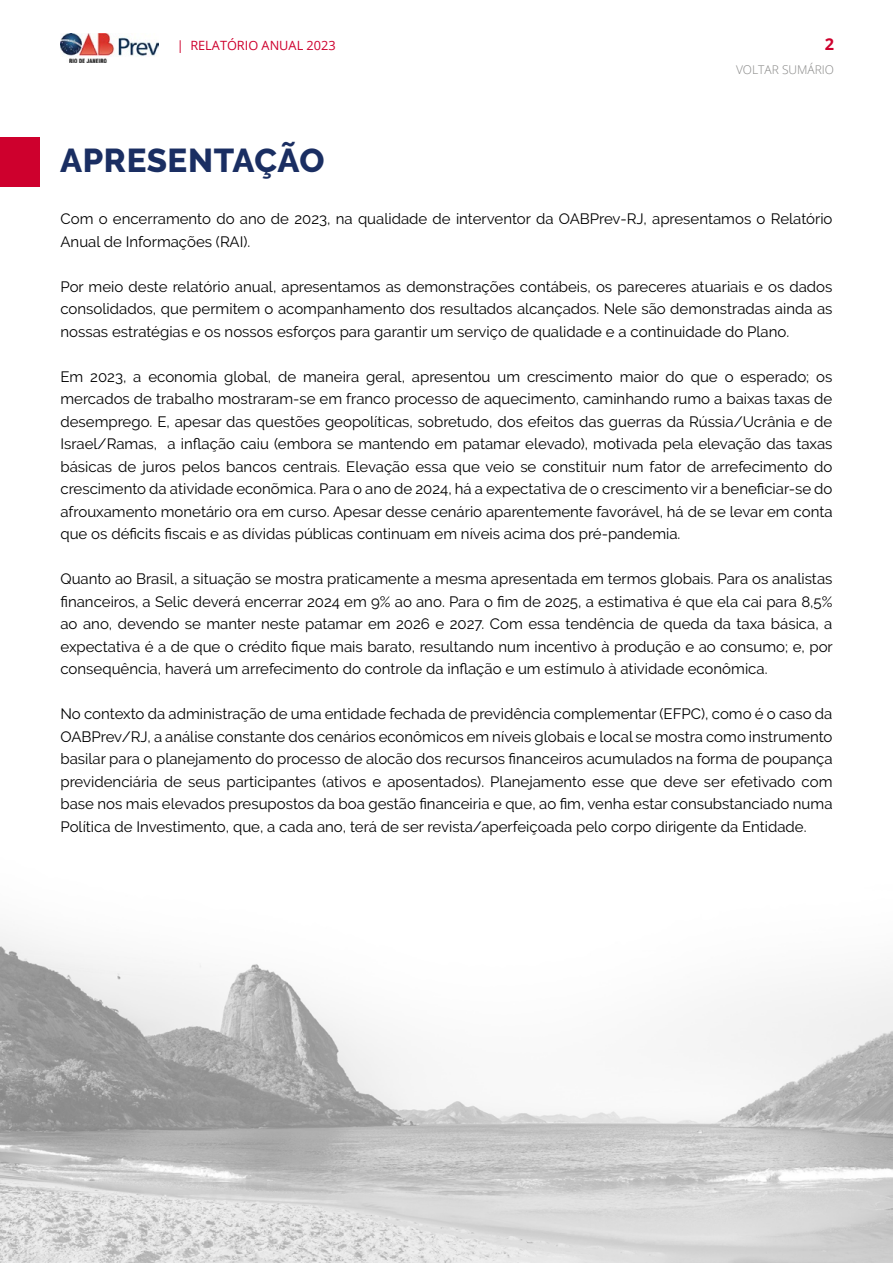
<style>
.page{position:relative;width:893px;height:1263px;background:#fff}
.page>*{position:absolute;margin:0;border:0;box-sizing:border-box;transform-origin:0 0}
.t1{font:800 33px "Raleway";letter-spacing:.02em;color:#1a2e62}
.t2{font:700 16.35px "Open Sans";color:#ce002d}
.t3{font:15px/22.5px "Raleway";color:#000;text-align:justify}
.t4{font:12.75px "Open Sans";color:#ce002d}
.t5{font:300 12px "Open Sans";color:#858584}
</style>
<div class="page">
<img style="left:61px;top:33px;width:98px;height:29px">
<img style="left:0;top:186px;width:893px;height:1077px">
<div style="left:0;top:137px;width:40px;height:49px;background:#ce002d"></div>
<p class="t4" style="left:177px;top:37px;width:161px">| RELATÓRIO ANUAL 2023</p>
<h1 class="t1" style="left:60px;top:142px;width:266px">APRESENTAÇÃO</h1>
<p class="t2" style="left:825px;top:33px;width:11px">2</p>
<p class="t5" style="left:736px;top:61px;width:100px">VOLTAR SUMÁRIO</p>
<p class="t3" style="left:60px;top:208px;width:774px">Com o encerramento do ano de 2023, na qualidade de interventor da OABPrev-RJ, apresentamos o Relatório<br>Anual de Informações (RAI).</p>
<p class="t3" style="left:60px;top:275px;width:774px">Por meio deste relatório anual, apresentamos as demonstrações contábeis, os pareceres atuariais e os dados consolidados, que permitem o acompanhamento dos resultados alcançados. Nele são demonstradas ainda as nossas estratégias e os nossos esforços para garantir um serviço de qualidade e a continuidade do Plano.</p>
<p class="t3" style="left:60px;top:365px;width:773px">Em 2023, a economia global, de maneira geral, apresentou um crescimento maior do que o esperado; os mercados de trabalho mostraram-se em franco processo de aquecimento, caminhando rumo a baixas taxas de desemprego. E, apesar das questões geopolíticas, sobretudo, dos efeitos das guerras da Rússia/Ucrânia e de Israel/Ramas, a inflação caiu (embora se mantendo em patamar elevado), motivada pela elevação das taxas básicas de juros pelos bancos centrais. Elevação essa que veio se constituir num fator de arrefecimento do crescimento da atividade econõmica. Para o ano de 2024, há a expectativa de o crescimento vir a beneficiar-se do afrouxamento monetário ora em curso. Apesar desse cenário aparentemente favorável, há de se levar em conta que os déficits fiscais e as dívidas públicas continuam em níveis acima dos pré-pandemia.</p>
<p class="t3" style="left:60px;top:568px;width:774px">Quanto ao Brasil, a situação se mostra praticamente a mesma apresentada em termos globais. Para os analistas financeiros, a Selic deverá encerrar 2024 em 9% ao ano. Para o fim de 2025, a estimativa é que ela cai para 8,5% ao ano, devendo se manter neste patamar em 2026 e 2027. Com essa tendência de queda da taxa básica, a expectativa é a de que o crédito fique mais barato, resultando num incentivo à produção e ao consumo; e, por consequência, haverá um arrefecimento do controle da inflação e um estímulo à atividade econômica.</p>
<p class="t3" style="left:60px;top:703px;width:773px">No contexto da administração de uma entidade fechada de previdência complementar (EFPC), como é o caso da OABPrev/RJ, a análise constante dos cenários econômicos em níveis globais e local se mostra como instrumento basilar para o planejamento do processo de alocão dos recursos financeiros acumulados na forma de poupança previdenciária de seus participantes (ativos e aposentados). Planejamento esse que deve ser efetivado com base nos mais elevados presupostos da boa gestão financeiria e que, ao fim, venha estar consubstanciado numa Política de Investimento, que, a cada ano, terá de ser revista/aperfeiçoada pelo corpo dirigente da Entidade.</p>
</div>
